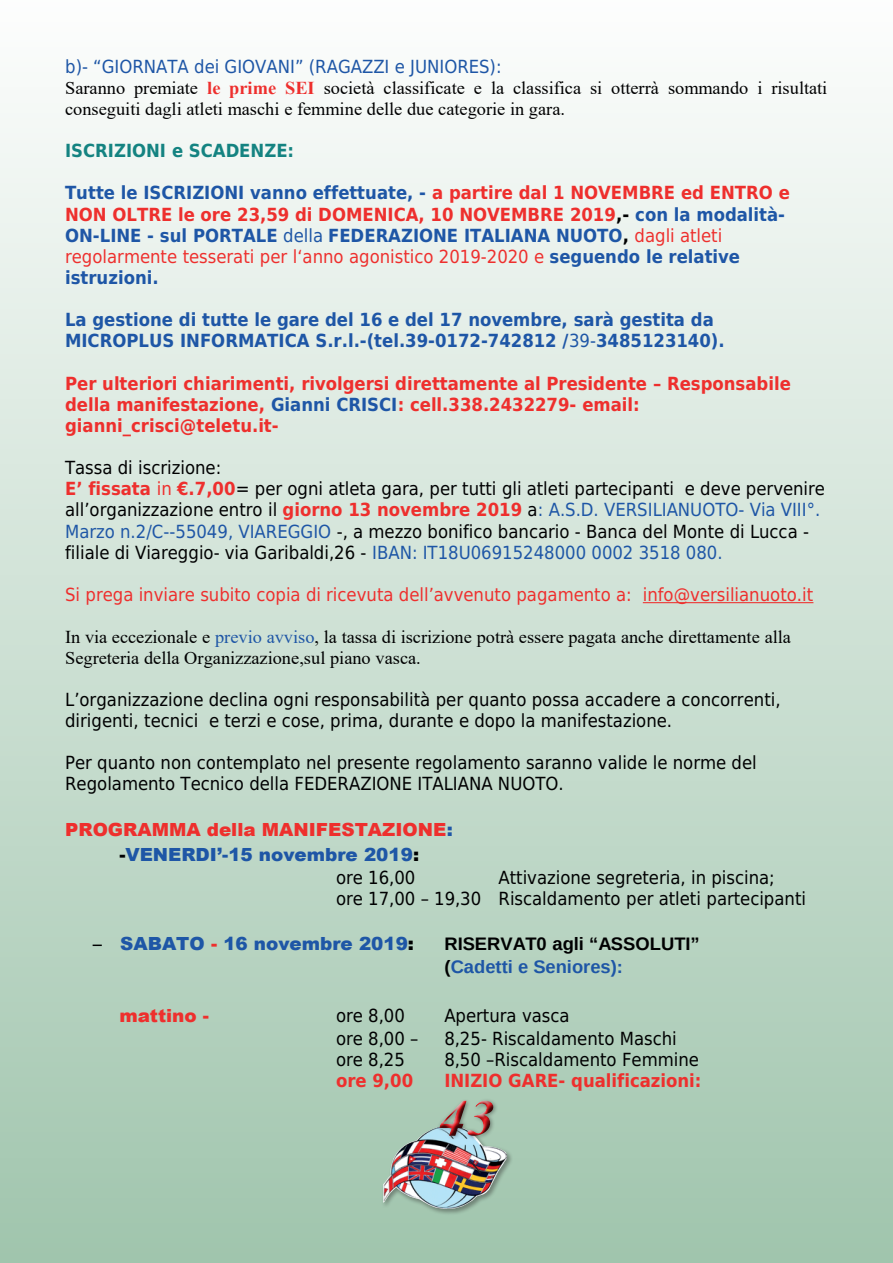
<style>
.page{position:relative;width:893px;height:1263px;background:#fff}
.page>*{position:absolute;margin:0;border:0;box-sizing:border-box;transform-origin:0 0}
.t1{font:italic 700 51.15px "Times New Roman";color:#ee1d23;scale:1.11 1}
.t2{font:18.15px/21.1px "DejaVu Sans Condensed";color:#000001}
.t3{font:700 18.15px/21.1px "DejaVu Sans Condensed";color:#1e56a6}
.t4{font:18.15px/20.9px "Times New Roman";color:#000001}
.t5{font:700 18.15px/21.1px "DejaVu Sans Condensed";color:#ee2f2d}
.t6{font:18.15px "DejaVu Sans Condensed";color:#ee2f2d}
.t7{font:900 18.15px/25.5px "Arial";color:#ee2f2d}
.t8{font:18.15px "DejaVu Sans Condensed";color:#1e56a6}
.t9{font:700 18.15px/22.6px "Arimo";color:#000001}
.t10{font:900 18.15px "Arial";color:#1e56a6}
.t11{font:700 18.15px "DejaVu Sans Condensed";color:#148381}
.s1{font-weight:700;color:#ee2f2d}
.s2{color:#ee2f2d}
.s3{color:#000001}
.s4{font-weight:400}
.s5{font-weight:400;color:#ee2f2d}
.s6{color:#1e56a6}
</style>
<div class="page">
<div style="left:0;top:0;width:893px;height:1263px;background:linear-gradient(to bottom,#fdfdfd,#a0c5ad)"></div>
<hr style="left:643px;top:602px;width:170px;height:1px;background:#ee2f2d">
<div style="left:382px;top:1124px;width:131px;height:91px;background:#231f20;opacity:.4"></div>
<img style="left:383px;top:1126px;width:124px;height:83px">
<svg style="left:469px;top:1160px;width:12px;height:13px"></svg>
<div style="left:431px;top:1090px;width:70px;height:56px;background:#231f20;opacity:.5"></div>
<div style="left:433px;top:1095px;width:64px;height:43px;background:#acccb7"></div>
<div style="left:434px;top:1098px;width:65px;height:43px;background:#231f20;opacity:.75"></div>
<p class="t8" style="left:65px;top:59px;width:438px">b)- “GIORNATA dei GIOVANI” (RAGAZZI e JUNIORES):</p>
<p class="t4" style="left:65px;top:80px;width:764px">Saranno premiate <span class="s1">le prime SEI</span> società classificate e la classifica si otterrà sommando i risultati conseguiti dagli atleti maschi e femmine delle due categorie in gara.</p>
<p class="t11" style="left:65px;top:143px;width:231px">ISCRIZIONI e SCADENZE:</p>
<p class="t3" style="left:65px;top:184px;width:726px">Tutte le ISCRIZIONI vanno effettuate, - <span class="s2">a partire dal 1 NOVEMBRE ed ENTRO e NON OLTRE le ore 23,59 di DOMENICA, 10 NOVEMBRE 2019</span><span class="s3">,-</span> con la modalità-ON-LINE - sul PORTALE <span class="s4">della</span> FEDERAZIONE ITALIANA NUOTO<span class="s3">,</span> <span class="s5">dagli atleti regolarmente tesserati per l‘anno agonistico 2019-2020 e</span> seguendo le relative istruzioni.</p>
<p class="t3" style="left:65px;top:310px;width:661px">La gestione di tutte le gare del 16 e del 17 novembre, sarà gestita da<br>MICROPLUS INFORMATICA S.r.l.-(tel.39-0172-742812 /<span class="s4">39-</span>3485123140).</p>
<p class="t5" style="left:65px;top:374px;width:727px">Per ulteriori chiarimenti, rivolgersi direttamente al Presidente – Responsabile della manifestazione, <span class="s6">Gianni CRISCI</span>: cell.338.2432279- email: gianni_crisci@teletu.it-</p>
<p class="t2" style="left:65px;top:458px;width:761px">Tassa di iscrizione:<br><span class="s1">E’ fissata</span> <span class="s2">in</span> <span class="s1">€.7,00</span>= per ogni atleta gara, per tutti gli atleti partecipanti e deve pervenire all’organizzazione entro il <span class="s1">giorno 13 novembre 2019</span> a<span class="s6">: A.S.D. VERSILIANUOTO- Via VIII°.<br>Marzo n.2/C--55049, VIAREGGIO</span> -, a mezzo bonifico bancario - Banca del Monte di Lucca - filiale di Viareggio- via Garibaldi,26 - <span class="s6">IBAN: IT18U06915248000 0002 3518 080.</span></p>
<p class="t6" style="left:65px;top:586px;width:749px">Si prega inviare subito copia di ricevuta dell’avvenuto pagamento a: info@versilianuoto.it</p>
<p class="t4" style="left:65px;top:628px;width:727px">In via eccezionale e <span class="s6">previo avviso</span>, la tassa di iscrizione potrà essere pagata anche direttamente alla<br>Segreteria della Organizzazione,sul piano vasca.</p>
<p class="t2" style="left:65px;top:690px;width:717px">L’organizzazione declina ogni responsabilità per quanto possa accadere a concorrenti, dirigenti, tecnici e terzi e cose, prima, durante e dopo la manifestazione.</p>
<p class="t2" style="left:65px;top:753px;width:693px">Per quanto non contemplato nel presente regolamento saranno valide le norme del<br>Regolamento Tecnico della FEDERAZIONE ITALIANA NUOTO.</p>
<p class="t7" style="left:119px;top:818px;width:335px;text-indent:-54px">PROGRAMMA della MANIFESTAZIONE<span class="s6">: </span><span class="s3">-</span><span class="s6">VENERDI’-15 novembre 2019</span><span class="s3">:</span></p>
<p class="t2" style="left:336px;top:868px;width:81px">ore 16,00</p>
<p class="t2" style="left:336px;top:868px;width:471px;text-indent:163px">Attivazione segreteria, in piscina; ore 17,00 – 19,30 Riscaldamento per atleti partecipanti</p>
<p class="t10" style="left:120px;top:937px;width:295px">SABATO <span class="s2">-</span> 16 novembre 2019<span class="s3">:</span></p>
<p class="t9" style="left:444px;top:934px;width:257px">RISERVAT0 agli “ASSOLUTI” (<span class="s6">Cadetti e Seniores):</span></p>
<p class="t7" style="left:119px;top:1005px;width:91px">mattino -</p>
<p class="t2" style="left:336px;top:1006px;width:70px">ore 8,00</p>
<p class="t2" style="left:444px;top:1006px;width:127px">Apertura vasca</p>
<p class="t2" style="left:336px;top:1029px;width:84px">ore 8,00 –</p>
<p class="t2" style="left:444px;top:1029px;width:234px">8,25- Riscaldamento Maschi</p>
<p class="t2" style="left:336px;top:1050px;width:70px">ore 8,25</p>
<p class="t2" style="left:444px;top:1050px;width:256px">8,50 –Riscaldamento Femmine</p>
<p class="t5" style="left:336px;top:1071px;width:79px">ore 9,00</p>
<p class="t5" style="left:444px;top:1071px;width:259px">INIZIO GARE- qualificazioni:</p>
<h1 class="t1" style="left:438px;top:1082px;width:53px">43</h1>
</div>
